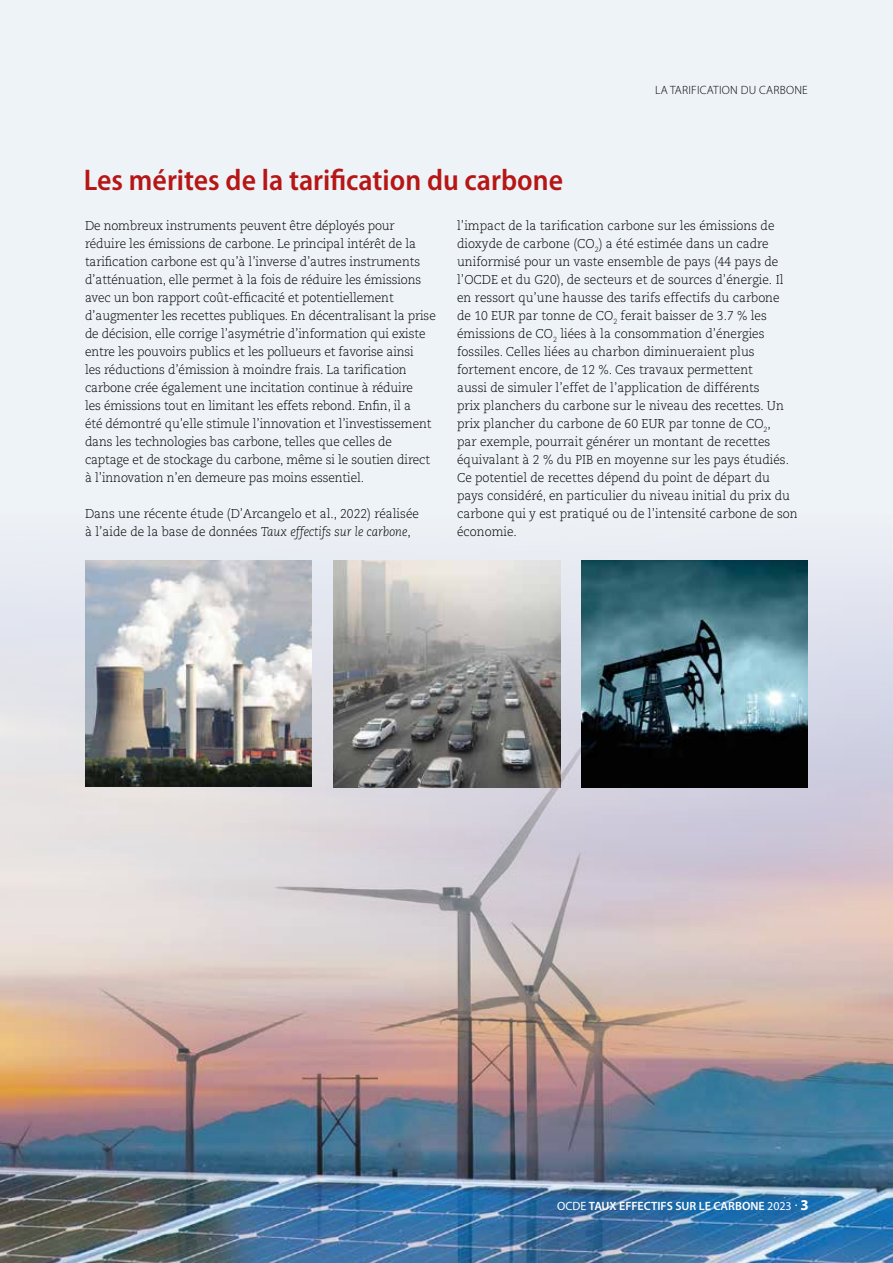
<style>
.page{position:relative;width:893px;height:1263px;background:#eef3f7}
.page>*{position:absolute;margin:0;border:0;box-sizing:border-box;transform-origin:0 0}
.t1{font:600 semi-condensed 30px "Myriad Pro";color:#b61615}
.t2{font:300 12.75px/18px "Caecilia LT Pro 45";letter-spacing:-.01em;color:#000;scale:.95 1}
.t3{font:600 12px "Myriad Pro";color:#fff}
.t4{font:300 12px "Myriad Pro";letter-spacing:.02em;color:#000}
.s1{font-family:"Caecilia LT Pro 46";font-style:italic}
.s2{font-weight:400}
.s3{font-weight:700;font-size:15px}
</style>
<div class="page">
<img style="left:0;top:560px;width:893px;height:703px">
<img style="left:85px;top:560px;width:227px;height:227px">
<img style="left:581px;top:560px;width:227px;height:227px">
<img style="left:334px;top:560px;width:227px;height:227px">
<h1 class="t1" style="left:84px;top:164px;width:481px">Les mérites de la tarification du carbone</h1>
<p class="t4" style="left:655px;top:83px;width:154px">LA TARIFICATION DU CARBONE</p>
<p class="t2" style="left:85px;top:216px;width:371px">De nombreux instruments peuvent être déployés pour réduire les émissions de carbone. Le principal intérêt de la tarification carbone est qu’à l’inverse d’autres instruments d’atténuation, elle permet à la fois de réduire les émissions avec un bon rapport coût-efficacité et potentiellement d’augmenter les recettes publiques. En décentralisant la prise de décision, elle corrige l’asymétrie d’information qui existe entre les pouvoirs publics et les pollueurs et favorise ainsi<br>les réductions d’émission à moindre frais. La tarification carbone crée également une incitation continue à réduire<br>les émissions tout en limitant les effets rebond. Enfin, il a<br>été démontré qu’elle stimule l’innovation et l’investissement dans les technologies bas carbone, telles que celles de captage et de stockage du carbone, même si le soutien direct à l’innovation n’en demeure pas moins essentiel.</p>
<p class="t2" style="left:85px;top:504px;width:353px">Dans une récente étude (D’Arcangelo et al., 2022) réalisée à l’aide de la base de données <span class="s1">Taux effectifs sur le carbone</span>,</p>
<p class="t2" style="left:457px;top:216px;width:360px">l’impact de la tarification carbone sur les émissions de dioxyde de carbone (CO<sub>2</sub>) a été estimée dans un cadre uniformisé pour un vaste ensemble de pays (44 pays de l’OCDE et du G20), de secteurs et de sources d’énergie. Il en ressort qu’une hausse des tarifs effectifs du carbone<br>de 10 EUR par tonne de CO<sub>2</sub> ferait baisser de 3.7 % les émissions de CO<sub>2</sub> liées à la consommation d’énergies fossiles. Celles liées au charbon diminueraient plus fortement encore, de 12 %. Ces travaux permettent<br>aussi de simuler l’effet de l’application de différents<br>prix planchers du carbone sur le niveau des recettes. Un prix plancher du carbone de 60 EUR par tonne de CO<sub>2</sub>,<br>par exemple, pourrait générer un montant de recettes équivalant à 2 % du PIB en moyenne sur les pays étudiés.<br>Ce potentiel de recettes dépend du point de départ du pays considéré, en particulier du niveau initial du prix du carbone qui y est pratiqué ou de l’intensité carbone de son économie.</p>
<p class="t3" style="left:557px;top:1199px;width:253px"><span class="s2">OCDE</span> TAUX EFFECTIFS SUR LE CARBONE <span class="s2">2023</span> <sup>.</sup> <span class="s3">3</span></p>
</div>
